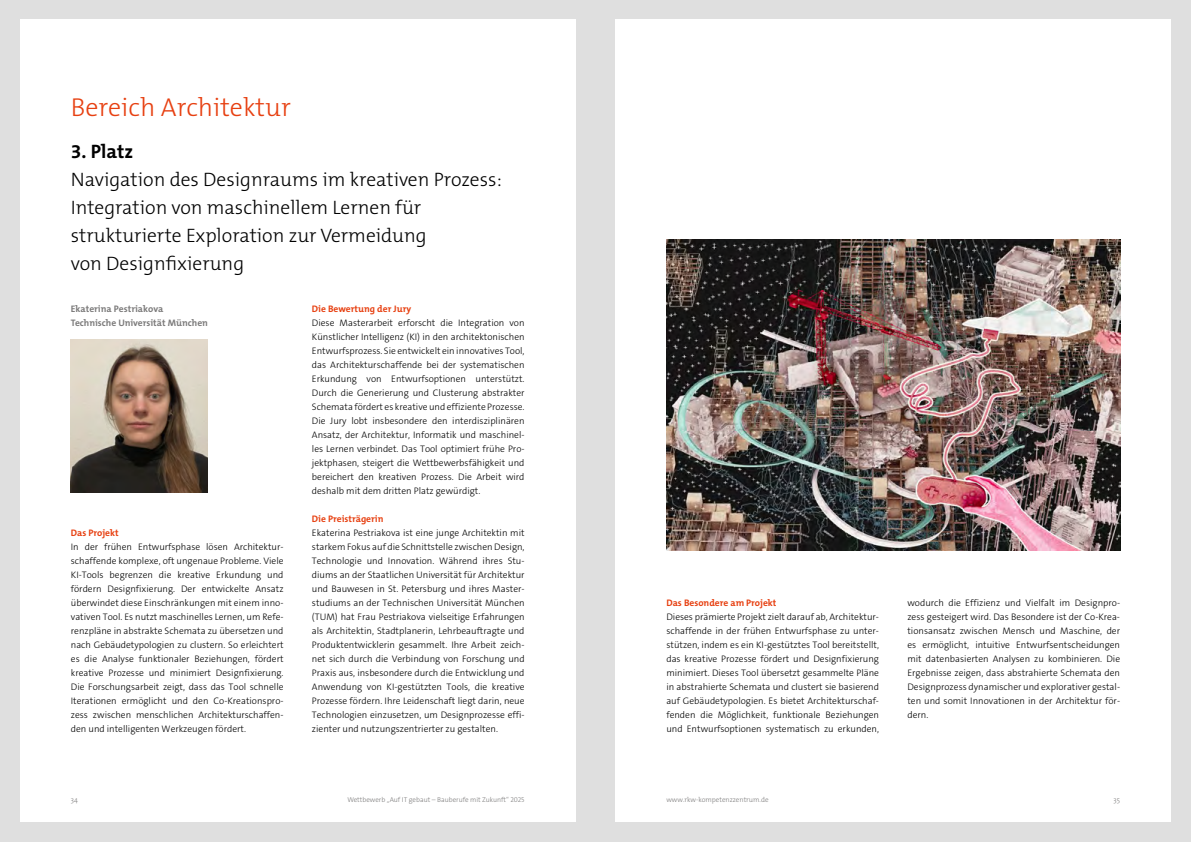
<style>
.page{position:relative;width:1191px;height:842px;background:#dfdfdf}
.page>*{position:absolute;margin:0;border:0;box-sizing:border-box;transform-origin:0 0}
.t1{font:300 26px "The Mix B W3";color:#e74011}
.t2{font:300 19.5px/28px "The Mix B W3";color:#000}
.t3{font:700 19.5px "The Mix B W7";color:#000}
.t4{font:300 9.5px/14px "The Sans Os F";color:#000;text-align:justify}
.t5{font:700 9.5px "The Mix B W7";color:#e74011}
.t6{font:700 9.5px/14px "The Mix B W7";color:#7c7b7b}
.t7{font:300 7px "The Sans Os F";color:#7c7b7b}
.t8{font:300 7px "The Mix B W3";color:#7c7b7b}
</style>
<div class="page">
<div style="left:20px;top:20px;width:555px;height:802px;background:#fff"></div>
<div style="left:615px;top:20px;width:556px;height:802px;background:#fff"></div>
<img style="left:71px;top:340px;width:136px;height:153px">
<img style="left:666px;top:239px;width:454px;height:312px">
<h1 class="t1" style="left:71px;top:90px;width:221px">Bereich Architektur</h1>
<h2 class="t3" style="left:71px;top:138px;width:64px">3. Platz</h2>
<h2 class="t2" style="left:71px;top:165px;width:432px">Navigation des Designraums im kreativen Prozess:<br>Integration von maschinellem Lernen für strukturierte Exploration zur Vermeidung<br>von Designfixierung</h2>
<p class="t6" style="left:71px;top:301px;width:139px">Ekaterina Pestriakova<br>Technische Universität München</p>
<p class="t5" style="left:312px;top:302px;width:101px">Die Bewertung der Jury</p>
<p class="t4" style="left:312px;top:315px;width:214px">Diese Masterarbeit erforscht die Integration von Künstlicher Intelligenz (KI) in den architektonischen Entwurfsprozess. Sie entwickelt ein innovatives Tool, das Architekturschaffende bei der systematischen Erkundung von Entwurfsoptionen unterstützt.<br>Durch die Generierung und Clusterung abstrakter Schemata fördert es kreative und effiziente Prozesse.<br>Die Jury lobt insbesondere den interdisziplinären Ansatz, der Architektur, Informatik und maschinel&shy;les Lernen verbindet. Das Tool optimiert frühe Pro&shy;jektphasen, steigert die Wettbewerbsfähigkeit und bereichert den kreativen Prozess. Die Arbeit wird deshalb mit dem dritten Platz gewürdigt.</p>
<p class="t5" style="left:312px;top:512px;width:73px">Die Preisträgerin</p>
<p class="t4" style="left:312px;top:525px;width:214px">Ekaterina Pestriakova ist eine junge Architektin mit starkem Fokus auf die Schnittstelle zwischen Design, Technologie und Innovation. Während ihres Stu&shy;diums an der Staatlichen Universität für Architektur und Bauwesen in St. Petersburg und ihres Master&shy;studiums an der Technischen Universität München (TUM) hat Frau Pestriakova vielseitige Erfahrungen als Architektin, Stadtplanerin, Lehrbeauftragte und Produktentwicklerin gesammelt. Ihre Arbeit zeich&shy;net sich durch die Verbindung von Forschung und Praxis aus, insbesondere durch die Entwicklung und Anwendung von KI-gestützten Tools, die kreative Prozesse fördern. Ihre Leidenschaft liegt darin, neue Technologien einzusetzen, um Designprozesse effi&shy;zienter und nutzungszentrierter zu gestalten.</p>
<p class="t5" style="left:71px;top:526px;width:49px">Das Projekt</p>
<p class="t4" style="left:71px;top:539px;width:214px">In der frühen Entwurfsphase lösen Architektur&shy;schaffende komplexe, oft ungenaue Probleme. Viele KI-Tools begrenzen die kreative Erkundung und fördern Designfixierung. Der entwickelte Ansatz überwindet diese Einschränkungen mit einem inno&shy;vativen Tool. Es nutzt maschinelles Lernen, um Refe&shy;renzpläne in abstrakte Schemata zu übersetzen und nach Gebäudetypologien zu clustern. So erleichtert es die Analyse funktionaler Beziehungen, fördert kreative Prozesse und minimiert Designfixierung.<br>Die Forschungsarbeit zeigt, dass das Tool schnelle Iterationen ermöglicht und den Co-Kreationspro&shy;zess zwischen menschlichen Architekturschaffen&shy;den und intelligenten Werkzeugen fördert.</p>
<p class="t5" style="left:666px;top:596px;width:112px">Das Besondere am Projekt</p>
<p class="t4" style="left:666px;top:610px;width:214px">Dieses prämierte Projekt zielt darauf ab, Architektur&shy;schaffende in der frühen Entwurfsphase zu unter&shy;stützen, indem es ein KI-gestütztes Tool bereitstellt, das kreative Prozesse fördert und Designfixierung minimiert. Dieses Tool übersetzt gesammelte Pläne in abstrahierte Schemata und clustert sie basierend auf Gebäudetypologien. Es bietet Architekturschaf&shy;fenden die Möglichkeit, funktionale Beziehungen und Entwurfsoptionen systematisch zu erkunden,</p>
<p class="t4" style="left:907px;top:596px;width:214px">wodurch die Effizienz und Vielfalt im Designpro&shy;zess gesteigert wird. Das Besondere ist der Co-Krea&shy;tionsansatz zwischen Mensch und Maschine, der es ermöglicht, intuitive Entwurfsentscheidungen mit datenbasierten Analysen zu kombinieren. Die Ergebnisse zeigen, dass abstrahierte Schemata den Designprozess dynamischer und explorativer gestal&shy;ten und somit Innovationen in der Architektur för&shy;dern.</p>
<p class="t7" style="left:71px;top:795px;width:8px">34</p>
<p class="t7" style="left:347px;top:795px;width:179px">Wettbewerb „Auf IT gebaut – Bauberufe mit Zukunft“ 2025</p>
<p class="t8" style="left:666px;top:795px;width:104px">www.rkw-kompetenzzentrum.de</p>
<p class="t7" style="left:1113px;top:795px;width:8px">35</p>
</div>
